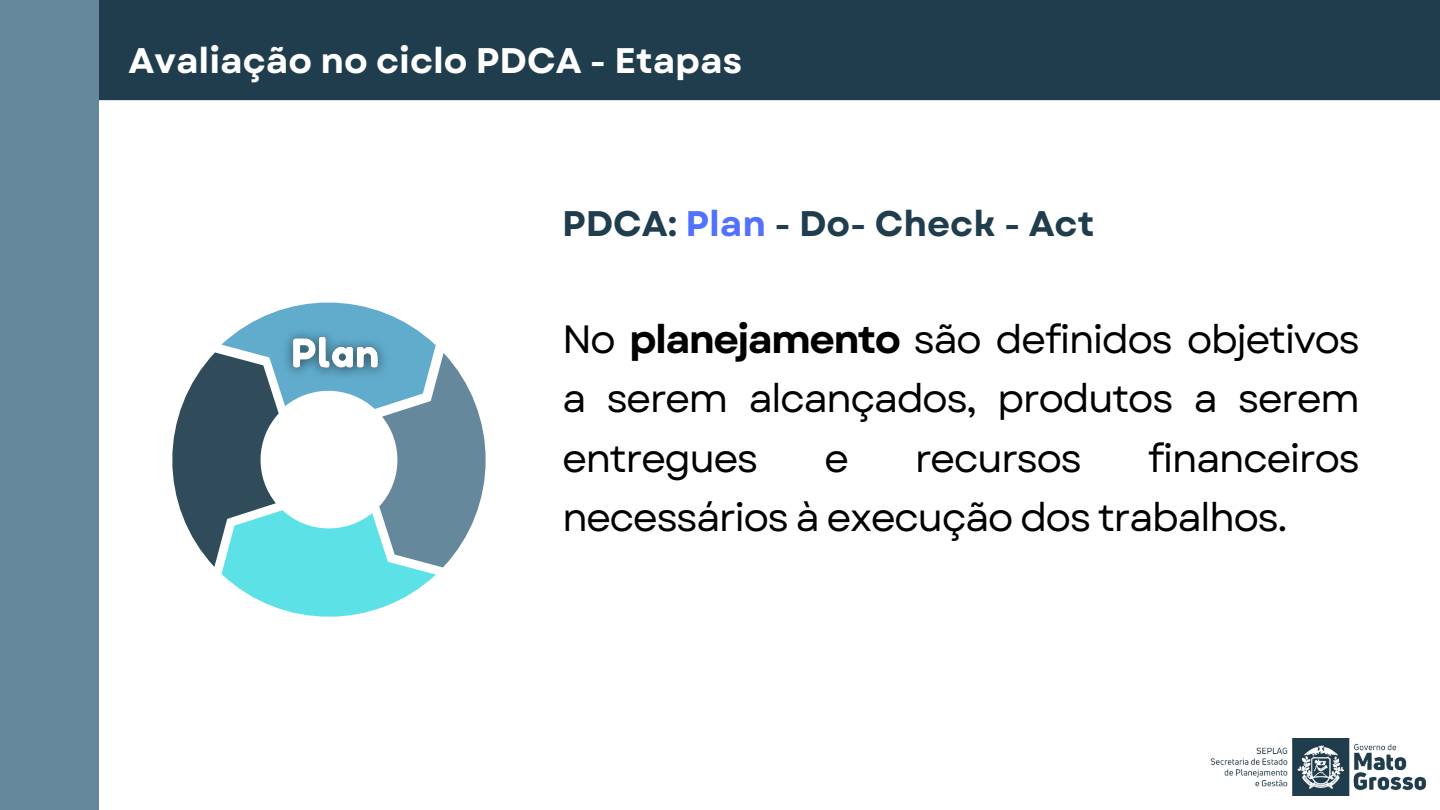
<style>
.page{position:relative;width:1440px;height:810px;background:#fff}
.page>*{position:absolute;margin:0;border:0;box-sizing:border-box;transform-origin:0 0}
.t1{font:39.4px/59.2px "Garet";letter-spacing:-.04em;color:#000;text-align:justify}
.t2{font:700 35.5px "Garet";color:#fff}
.t3{font:700 35.5px "Garet";color:#203d4d}
.s1{color:#5271ff}
.s2{font-weight:700}
</style>
<div class="page">
<div style="left:98px;top:0;width:1342px;height:100px;background:#203d4d"></div>
<div style="left:0;top:0;width:98px;height:810px;background:#65889d"></div>
<img style="left:1210px;top:739px;width:217px;height:56px">
<svg style="left:172px;top:302px;width:314px;height:315px"></svg>
<img style="left:274px;top:312px;width:123px;height:83px">
<p class="t2" style="left:129px;top:35px;width:615px">Avaliação no ciclo PDCA - Etapas</p>
<p class="t3" style="left:562px;top:198px;width:534px">PDCA: <span class="s1">Plan</span> - Do- Check - Act</p>
<p class="t1" style="left:562px;top:310px;width:800px">No <span class="s2">planejamento</span> são definidos objetivos a serem alcançados, produtos a serem entregues</p>
<p class="t1" style="left:562px;top:428px;width:799px;text-indent:586px">financeiros necessários à execução dos trabalhos.</p>
<p class="t1" style="left:824px;top:428px;width:27px">e</p>
<p class="t1" style="left:915px;top:428px;width:169px">recursos</p>
</div>
